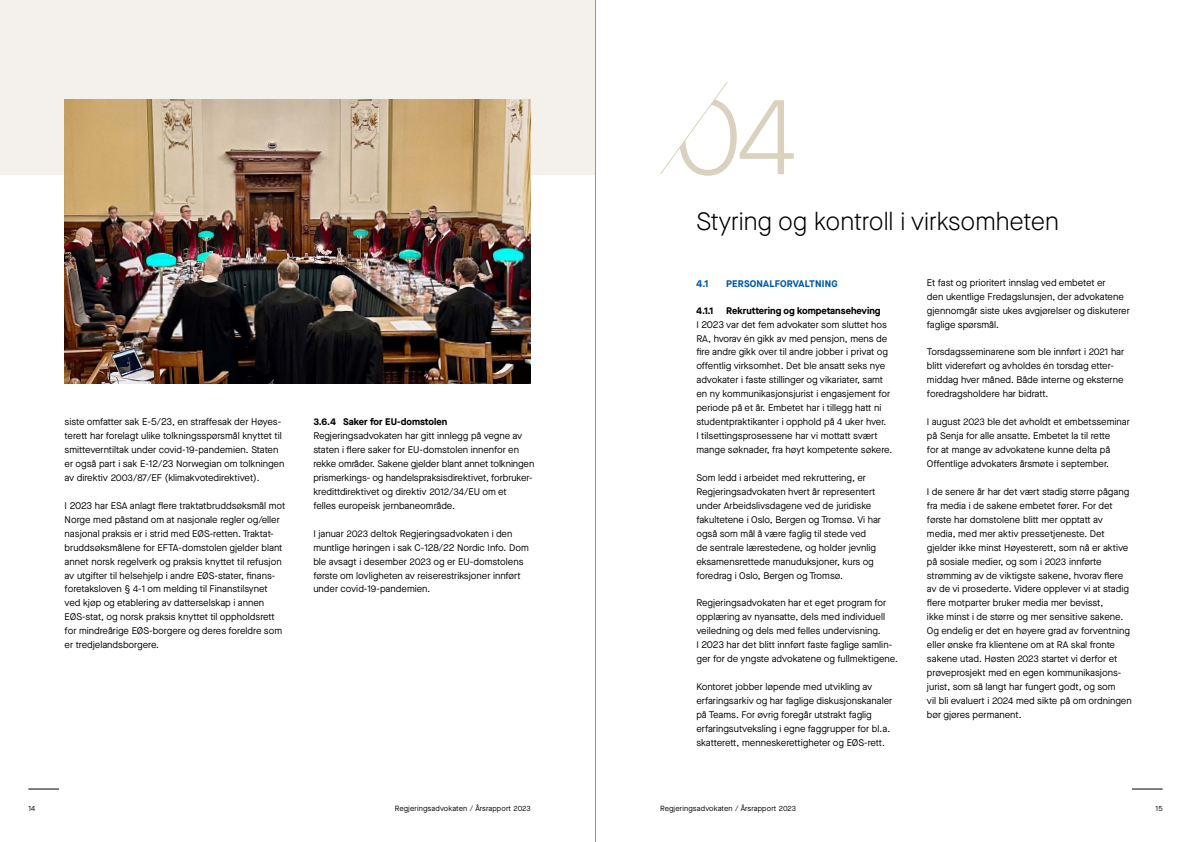
<style>
.page{position:relative;width:1191px;height:842px;background:#fff}
.page>*{position:absolute;margin:0;border:0;box-sizing:border-box;transform-origin:0 0}
.t1{font:300 110px "Maison Neue";color:#dad2be}
.t2{font:300 25px "Maison Neue";color:#000}
.t3{font:9.6px/13.9px "Maison Neue";color:#000}
.t4{font:700 9.6px "Maison Neue";color:#000}
.t5{font:700 9.6px "Maison Neue";letter-spacing:.02em;color:#0058a6}
.t6{font:7.5px "Maison Neue";letter-spacing:.02em;color:#000}
</style>
<div class="page">
<div style="left:0;top:0;width:595px;height:174px;background:#f4f1ec"></div>
<img style="left:65px;top:99px;width:466px;height:284px">
<svg style="left:660px;top:82px;width:68px;height:92px"></svg>
<hr style="left:28px;top:789px;width:31px;height:1px;background:#000">
<hr style="left:1132px;top:789px;width:30px;height:1px;background:#000">
<hr style="left:595px;top:0;width:1px;height:842px;background:#939598">
<h1 class="t1" style="left:674px;top:64px;width:126px">04</h1>
<p class="t3" style="left:65px;top:415px;width:221px">siste omfatter sak E-5/23, en straffesak der Høyes&shy;terett har forelagt ulike tolkningsspørsmål knyttet til smitteverntiltak under covid-19-pandemien. Staten er også part i sak E-12/23 Norwegian om tolkningen av direktiv 2003/87/EF (klimakvotedirektivet).</p>
<p class="t3" style="left:65px;top:498px;width:222px">I 2023 har ESA anlagt flere traktatbruddsøksmål mot Norge med påstand om at nasjonale regler og/eller nasjonal praksis er i strid med EØS-retten. Traktat&shy;bruddsøksmålene for EFTA-domstolen gjelder blant annet norsk regelverk og praksis knyttet til refusjon av utgifter til helsehjelp i andre EØS-stater, finans&shy;foretaksloven § 4-1 om melding til Finanstilsynet ved kjøp og etablering av datterselskap i annen EØS-stat, og norsk praksis knyttet til oppholdsrett for mindreårige EØS-borgere og deres foreldre som er tredjelandsborgere.</p>
<p class="t4" style="left:313px;top:415px;width:135px">3.6.4 Saker for EU-domstolen</p>
<p class="t3" style="left:313px;top:429px;width:222px">Regjeringsadvokaten har gitt innlegg på vegne av staten i flere saker for EU-domstolen innenfor en rekke områder. Sakene gjelder blant annet tolkningen prismerkings- og handelspraksisdirektivet, forbruker&shy;kredittdirektivet og direktiv 2012/34/EU om et<br>felles europeisk jernbaneområde.</p>
<p class="t3" style="left:313px;top:526px;width:217px">I januar 2023 deltok Regjeringsadvokaten i den muntlige høringen i sak C-128/22 Nordic Info. Dom ble avsagt i desember 2023 og er EU-domstolens første om lovligheten av reiserestriksjoner innført under covid-19-pandemien.</p>
<h2 class="t2" style="left:696px;top:205px;width:364px">Styring og kontroll i virksomheten</h2>
<p class="t5" style="left:696px;top:277px;width:14px">4.1</p>
<p class="t5" style="left:726px;top:277px;width:113px">PERSONALFORVALTNING</p>
<p class="t4" style="left:696px;top:303px;width:18px">4.1.1</p>
<p class="t4" style="left:726px;top:303px;width:156px">Rekruttering og kompetanseheving</p>
<p class="t3" style="left:696px;top:317px;width:197px">I 2023 var det fem advokater som sluttet hos RA, hvorav én gikk av med pensjon, mens de fire andre gikk over til andre jobber i privat og offentlig virksomhet. Det ble ansatt seks nye advokater i faste stillinger og vikariater, samt en ny kommunikasjonsjurist i engasjement for periode på et år. Embetet har i tillegg hatt ni studentpraktikanter i opphold på 4 uker hver.<br>I tilsettingsprosessene har vi mottatt svært mange søknader, fra høyt kompetente søkere.</p>
<p class="t3" style="left:696px;top:471px;width:186px">Som ledd i arbeidet med rekruttering, er Regjeringsadvokaten hvert år representert under Arbeidslivsdagene ved de juridiske fakultetene i Oslo, Bergen og Tromsø. Vi har også som mål å være faglig til stede ved<br>de sentrale lærestedene, og holder jevnlig eksamensrettede manuduksjoner, kurs og foredrag i Oslo, Bergen og Tromsø.</p>
<p class="t3" style="left:696px;top:596px;width:203px">Regjeringsadvokaten har et eget program for opplæring av nyansatte, dels med individuell veiledning og dels med felles undervisning.<br>I 2023 har det blitt innført faste faglige samlin&shy;ger for de yngste advokatene og fullmektigene.</p>
<p class="t3" style="left:696px;top:680px;width:197px">Kontoret jobber løpende med utvikling av erfaringsarkiv og har faglige diskusjonskanaler på Teams. For øvrig foregår utstrakt faglig erfaringsutveksling i egne faggrupper for bl.a. skatterett, menneskerettigheter og EØS-rett.</p>
<p class="t3" style="left:927px;top:275px;width:204px">Et fast og prioritert innslag ved embetet er<br>den ukentlige Fredagslunsjen, der advokatene gjennomgår siste ukes avgjørelser og diskuterer faglige spørsmål.</p>
<p class="t3" style="left:927px;top:345px;width:199px">Torsdagsseminarene som ble innført i 2021 har blitt videreført og avholdes én torsdag etter&shy;middag hver måned. Både interne og eksterne foredragsholdere har bidratt.</p>
<p class="t3" style="left:927px;top:415px;width:204px">I august 2023 ble det avholdt et embetsseminar på Senja for alle ansatte. Embetet la til rette<br>for at mange av advokatene kunne delta på Offentlige advokaters årsmøte i september.</p>
<p class="t3" style="left:927px;top:484px;width:206px">I de senere år har det vært stadig større pågang fra media i de sakene embetet fører. For det første har domstolene blitt mer opptatt av media, med mer aktiv pressetjeneste. Det gjelder ikke minst Høyesterett, som nå er aktive på sosiale medier, og som i 2023 innførte strømming av de viktigste sakene, hvorav flere av de vi prosederte. Videre opplever vi at stadig flere motparter bruker media mer bevisst,<br>ikke minst i de større og mer sensitive sakene.<br>Og endelig er det en høyere grad av forventning eller ønske fra klientene om at RA skal fronte sakene utad. Høsten 2023 startet vi derfor et prøveprosjekt med en egen kommunikasjons&shy;jurist, som så langt har fungert godt, og som<br>vil bli evaluert i 2024 med sikte på om ordningen bør gjøres permanent.</p>
<p class="t6" style="left:28px;top:803px;width:8px">14</p>
<p class="t6" style="left:395px;top:803px;width:137px">Regjeringsadvokaten / Årsrapport 2023</p>
<p class="t6" style="left:660px;top:803px;width:137px">Regjeringsadvokaten / Årsrapport 2023</p>
<p class="t6" style="left:1155px;top:803px;width:9px">15</p>
</div>
